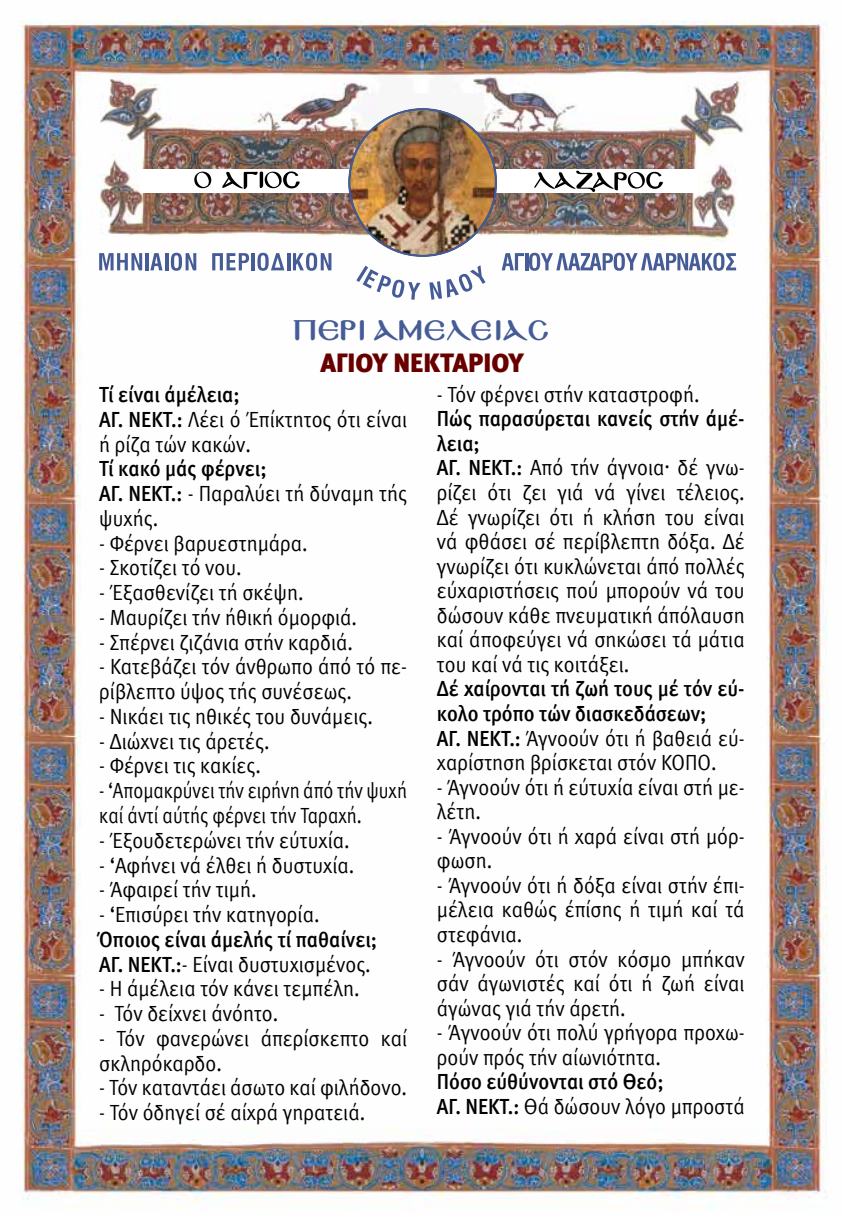
<style>
.page{position:relative;width:844px;height:1216px;background:#fff}
.page>*{position:absolute;margin:0;border:0;box-sizing:border-box;transform-origin:0 0}
.t1{font:26.25px "Meta Black Greek LF";color:#680000}
.t2{font:24.5px "Mg Byzantine UC Pol Normal";color:#465c97;scale:.96 1}
.t3{font:21.88px/24.5px "Meta Normal Greek";color:#000;scale:.92 1}
.t4{font:21.88px/24.5px "Meta Medium Greek LF";color:#000;scale:.92 1}
.t5{font:21.88px/24.7px "Meta Normal Greek";color:#000;scale:.84 1}
.s1{font-family:"Meta Medium Greek LF"}
</style>
<div class="page">
<img style="left:20px;top:20px;width:808px;height:1189px">
<img style="left:93px;top:76px;width:654px;height:177px">
<div style="left:140px;top:169px;width:557px;height:24px;background:#fff"></div>
<svg style="left:194px;top:172px;width:17px;height:16px"></svg>
<svg style="left:222px;top:171px;width:77px;height:18px"></svg>
<svg style="left:534px;top:171px;width:128px;height:21px"></svg>
<svg style="left:99px;top:253px;width:43px;height:17px"></svg>
<hr style="left:146px;top:253px;width:3px;height:17px;background:#465c97">
<svg style="left:150px;top:253px;width:12px;height:17px"></svg>
<hr style="left:165px;top:253px;width:3px;height:17px;background:#465c97">
<svg style="left:171px;top:253px;width:25px;height:18px"></svg>
<svg style="left:212px;top:253px;width:37px;height:17px"></svg>
<hr style="left:252px;top:253px;width:3px;height:17px;background:#465c97">
<svg style="left:257px;top:253px;width:27px;height:18px"></svg>
<hr style="left:287px;top:253px;width:3px;height:17px;background:#465c97">
<svg style="left:293px;top:253px;width:38px;height:18px"></svg>
<svg style="left:501px;top:253px;width:235px;height:18px"></svg>
<svg style="left:356px;top:266px;width:64px;height:34px"></svg>
<svg style="left:429px;top:265px;width:56px;height:35px"></svg>
<img style="left:349px;top:109px;width:147px;height:147px;border-radius:73px">
<p class="t2" style="left:294px;top:315px;width:268px">ΠΕΡΙ ΑΜΕΛΕΙΑΣ</p>
<p class="t1" style="left:320px;top:347px;width:204px">ΑΓΙΟΥ ΝΕΚΤΑΡΙΟΥ</p>
<p class="t4" style="left:99px;top:382px;width:154px">Τί είναι άμέλεια;</p>
<p class="t3" style="left:99px;top:407px;width:336px"><span class="s1">ΑΓ. ΝΕΚΤ.:</span> Λέει ό Έπίκτητος ότι είναι ή ρίζα τών κακών.</p>
<p class="t4" style="left:99px;top:456px;width:183px">Τί κακό μάς φέρνει;</p>
<p class="t3" style="left:99px;top:481px;width:336px"><span class="s1">ΑΓ. ΝΕΚΤ.:</span> - Παραλύει τή δύναμη τής ψυχής.</p>
<p class="t3" style="left:99px;top:530px;width:228px">- Φέρνει βαρυεστημάρα.</p>
<p class="t3" style="left:99px;top:555px;width:156px">- Σκοτίζει τό νου.</p>
<p class="t3" style="left:99px;top:580px;width:223px">- Έξασθενίζει τή σκέψη.</p>
<p class="t3" style="left:99px;top:605px;width:282px">- Μαυρίζει τήν ήθική όμορφιά.</p>
<p class="t3" style="left:99px;top:629px;width:277px">- Σπέρνει ζιζάνια στήν καρδιά.</p>
<p class="t3" style="left:99px;top:654px;width:336px">- Κατεβάζει τόν άνθρωπο άπό τό πε&shy;ρίβλεπτο ύψος τής συνέσεως.</p>
<p class="t3" style="left:99px;top:704px;width:299px">- Νικάει τις ηθικές του δυνάμεις.</p>
<p class="t3" style="left:99px;top:728px;width:187px">- Διώχνει τις άρετές.</p>
<p class="t3" style="left:99px;top:753px;width:177px">- Φέρνει τις κακίες.</p>
<p class="t5" style="left:99px;top:778px;width:368px">- ‘Απομακρύνει τήν ειρήνη άπό τήν ψυχή καί άντί αύτής φέρνει τήν Ταραχή.</p>
<p class="t3" style="left:99px;top:827px;width:273px">- Έξουδετερώνει τήν εύτυχία.</p>
<p class="t3" style="left:99px;top:852px;width:279px">- ‘Αφήνει νά έλθει ή δυστυχία.</p>
<p class="t3" style="left:99px;top:877px;width:172px">- Άφαιρεί τήν τιμή.</p>
<p class="t3" style="left:99px;top:902px;width:241px">- ‘Επισύρει τήν κατηγορία.</p>
<p class="t4" style="left:99px;top:926px;width:303px">Όποιος είναι άμελής τί παθαίνει;</p>
<p class="t3" style="left:99px;top:951px;width:296px"><span class="s1">ΑΓ. ΝΕΚΤ.:</span>- Είναι δυστυχισμένος.</p>
<p class="t3" style="left:99px;top:976px;width:284px">- Η άμέλεια τόν κάνει τεμπέλη.</p>
<p class="t3" style="left:99px;top:1001px;width:196px">- Τόν δείχνει άνόητο.</p>
<p class="t3" style="left:99px;top:1025px;width:336px">- Τόν φανερώνει άπερίσκεπτο καί σκληρόκαρδο.</p>
<p class="t3" style="left:99px;top:1075px;width:336px">- Τόν καταντάει άσωτο καί φιλήδονο.</p>
<p class="t3" style="left:99px;top:1100px;width:290px">- Τόν όδηγεί σέ αίχρά γηρατειά.</p>
<p class="t3" style="left:437px;top:382px;width:287px">- Τόν φέρνει στήν καταστροφή.</p>
<p class="t4" style="left:437px;top:406px;width:336px">Πώς παρασύρεται κανείς στήν άμέ&shy;λεια;</p>
<p class="t3" style="left:437px;top:455px;width:336px;text-align:justify"><span class="s1">ΑΓ. ΝΕΚΤ.:</span> Από τήν άγνοια. δέ γνω&shy;ρίζει ότι ζει γιά νά γίνει τέλειος.<br>Δέ γνωρίζει ότι ή κλήση του είναι νά φθάσει σέ περίβλεπτη δόξα. Δέ γνωρίζει ότι κυκλώνεται άπό πολλές εύχαριστήσεις πού μπορούν νά του δώσουν κάθε πνευματική άπόλαυση καί άποφεύγει νά σηκώσει τά μάτια του καί νά τις κοιτάξει.</p>
<p class="t4" style="left:437px;top:676px;width:336px">Δέ χαίρονται τή ζωή τους μέ τόν εύ&shy;κολο τρόπο τών διασκεδάσεων;</p>
<p class="t3" style="left:437px;top:725px;width:336px"><span class="s1">ΑΓ. ΝΕΚΤ.:</span> Άγνοούν ότι ή βαθειά εύ&shy;χαρίστηση βρίσκεται στόν ΚΟΠΟ.</p>
<p class="t3" style="left:437px;top:774px;width:336px">- Άγνοούν ότι ή εύτυχία είναι στή με&shy;λέτη.</p>
<p class="t3" style="left:437px;top:823px;width:336px">- Άγνοούν ότι ή χαρά είναι στή μόρ&shy;φωση.</p>
<p class="t3" style="left:437px;top:873px;width:336px;text-align:justify">- Άγνοούν ότι ή δόξα είναι στήν έπι&shy;μέλεια καθώς έπίσης ή τιμή καί τά στεφάνια.</p>
<p class="t3" style="left:437px;top:946px;width:336px;text-align:justify">- Άγνοούν ότι στόν κόσμο μπήκαν σάν άγωνιστές καί ότι ή ζωή είναι άγώνας γιά τήν άρετή.</p>
<p class="t3" style="left:437px;top:1020px;width:336px">- Άγνοούν ότι πολύ γρήγορα προχω&shy;ρούν πρός τήν αίωνιότητα.</p>
<p class="t4" style="left:437px;top:1069px;width:248px">Πόσο εύθύνονται στό Θεό;</p>
<p class="t3" style="left:437px;top:1093px;width:336px"><span class="s1">ΑΓ. ΝΕΚΤ.:</span> Θά δώσουν λόγο μπροστά</p>
</div>
